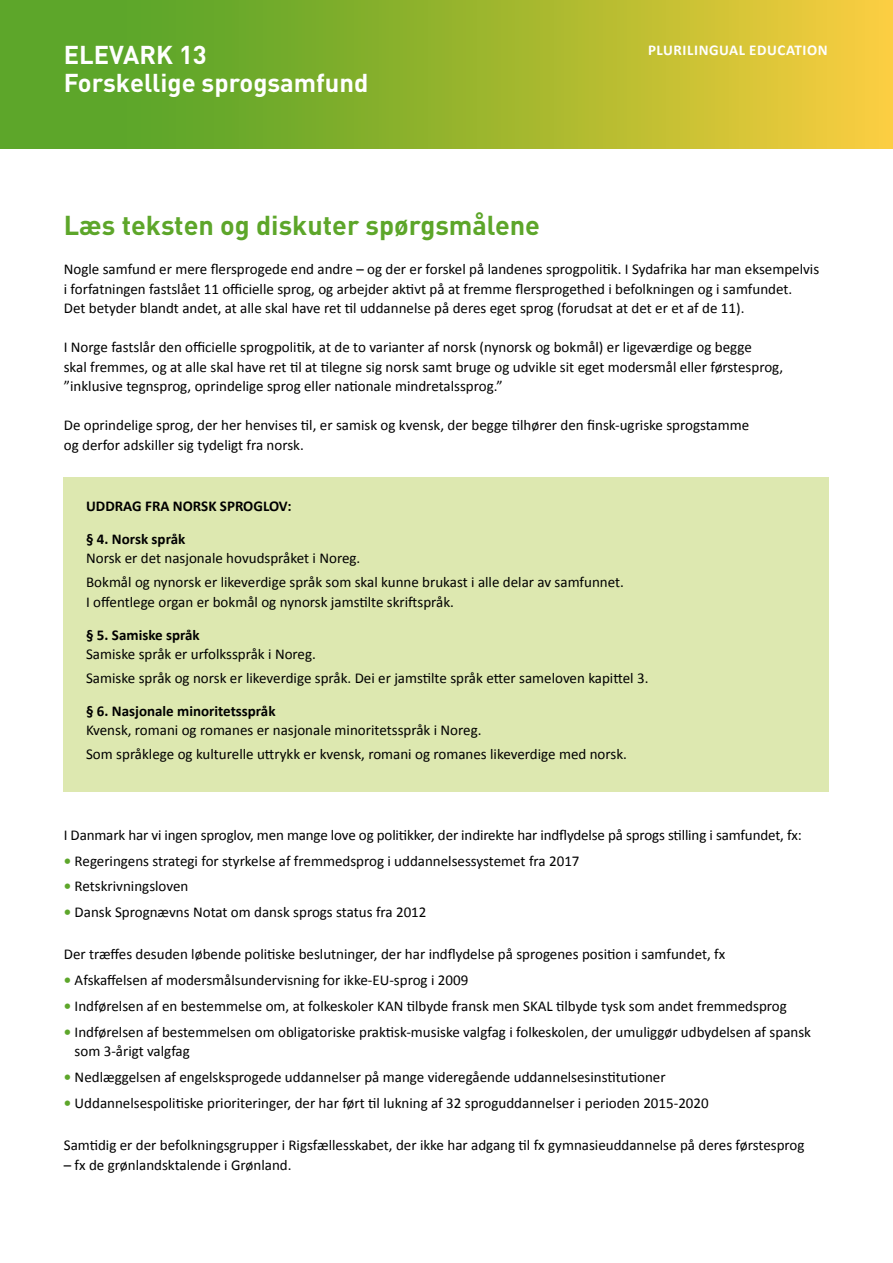
<style>
.page{position:relative;width:893px;height:1263px;background:#fff}
.page>*{position:absolute;margin:0;border:0;box-sizing:border-box;transform-origin:0 0}
.Overskrift{font:700 27px "DIN";color:#5da62a}
.Elevark{font:700 25.5px "DIN";color:#fff}
.Brød{font:15px/19.5px "Calibri";color:#000}
.Brød-2{font:700 15px "Calibri";color:#000}
.t1{font:700 15px "Calibri";letter-spacing:.04em;color:#fff}
.s1{font-weight:700;color:#5da62a}
</style>
<div class="page">
<svg style="left:0;top:0;width:893px;height:149px;background:#9ab52f"></svg>
<div style="left:64px;top:477px;width:765px;height:315px;background:#dde8b0"></div>
<p class="Elevark" style="left:64px;top:38px;width:144px">ELEVARK 13</p>
<p class="Elevark" style="left:64px;top:66px;width:306px">Forskellige sprogsamfund</p>
<p class="t1" style="left:648px;top:39px;width:181px">PLURILINGUAL EDUCATION</p>
<p class="Overskrift" style="left:64px;top:208px;width:478px">Læs teksten og diskuter spørgsmålene</p>
<p class="Brød" style="left:64px;top:259px;width:757px">Nogle samfund er mere flersprogede end andre – og der er forskel på landenes sprogpolitik. I Sydafrika har man eksempelvis i forfatningen fastslået 11 officielle sprog, og arbejder aktivt på at fremme flersprogethed i befolkningen og i samfundet.</p>
<p class="Brød" style="left:64px;top:298px;width:682px">Det betyder blandt andet, at alle skal have ret til uddannelse på deres eget sprog (forudsat at det er et af de 11).</p>
<p class="Brød" style="left:64px;top:337px;width:721px">I Norge fastslår den officielle sprogpolitik, at de to varianter af norsk (nynorsk og bokmål) er ligeværdige og begge<br>skal fremmes, og at alle skal have ret til at tilegne sig norsk samt bruge og udvikle sit eget modersmål eller førstesprog, ”inklusive tegnsprog, oprindelige sprog eller nationale mindretalssprog.”</p>
<p class="Brød" style="left:64px;top:415px;width:687px">De oprindelige sprog, der her henvises til, er samisk og kvensk, der begge tilhører den finsk-ugriske sprogstamme og derfor adskiller sig tydeligt fra norsk.</p>
<p class="Brød-2" style="left:86px;top:495px;width:207px">UDDRAG FRA NORSK SPROGLOV:</p>
<p class="Brød-2" style="left:86px;top:528px;width:101px">§ 4. Norsk språk</p>
<p class="Brød" style="left:86px;top:548px;width:276px">Norsk er det nasjonale hovudspråket i Noreg.</p>
<p class="Brød" style="left:86px;top:572px;width:539px">Bokmål og nynorsk er likeverdige språk som skal kunne brukast i alle delar av samfunnet.<br>I offentlege organ er bokmål og nynorsk jamstilte skriftspråk.</p>
<p class="Brød-2" style="left:86px;top:624px;width:115px">§ 5. Samiske språk</p>
<p class="Brød" style="left:86px;top:644px;width:231px">Samiske språk er urfolksspråk i Noreg.</p>
<p class="Brød" style="left:86px;top:668px;width:564px">Samiske språk og norsk er likeverdige språk. Dei er jamstilte språk etter sameloven kapittel 3.</p>
<p class="Brød-2" style="left:86px;top:700px;width:191px">§ 6. Nasjonale minoritetsspråk</p>
<p class="Brød" style="left:86px;top:720px;width:397px">Kvensk, romani og romanes er nasjonale minoritetsspråk i Noreg.</p>
<p class="Brød" style="left:86px;top:744px;width:542px">Som språklege og kulturelle uttrykk er kvensk, romani og romanes likeverdige med norsk.</p>
<p class="Brød" style="left:64px;top:824px;width:739px">I Danmark har vi ingen sproglov, men mange love og politikker, der indirekte har indflydelse på sprogs stilling i samfundet, fx:</p>
<p class="Brød" style="left:64px;top:850px;width:517px"><span class="s1">•</span> Regeringens strategi for styrkelse af fremmedsprog i uddannelsessystemet fra 2017</p>
<p class="Brød" style="left:64px;top:876px;width:126px"><span class="s1">•</span> Retskrivningsloven</p>
<p class="Brød" style="left:64px;top:902px;width:364px"><span class="s1">•</span> Dansk Sprognævns Notat om dansk sprogs status fra 2012</p>
<p class="Brød" style="left:64px;top:944px;width:663px">Der træffes desuden løbende politiske beslutninger, der har indflydelse på sprogenes position i samfundet, fx</p>
<p class="Brød" style="left:64px;top:970px;width:406px"><span class="s1">•</span> Afskaffelsen af modersmålsundervisning for ikke-EU-sprog i 2009</p>
<p class="Brød" style="left:64px;top:996px;width:725px"><span class="s1">•</span> Indførelsen af en bestemmelse om, at folkeskoler KAN tilbyde fransk men SKAL tilbyde tysk som andet fremmedsprog</p>
<p class="Brød" style="left:75px;top:1022px;width:738px;text-indent:-11px"><span class="s1">•</span> Indførelsen af bestemmelsen om obligatoriske praktisk-musiske valgfag i folkeskolen, der umuliggør udbydelsen af spansk som 3-årigt valgfag</p>
<p class="Brød" style="left:64px;top:1067px;width:603px"><span class="s1">•</span> Nedlæggelsen af engelsksprogede uddannelser på mange videregående uddannelsesinstitutioner</p>
<p class="Brød" style="left:64px;top:1093px;width:646px"><span class="s1">•</span> Uddannelsespolitiske prioriteringer, der har ført til lukning af 32 sproguddannelser i perioden 2015-2020</p>
<p class="Brød" style="left:64px;top:1135px;width:742px">Samtidig er der befolkningsgrupper i Rigsfællesskabet, der ikke har adgang til fx gymnasieuddannelse på deres førstesprog</p>
<p class="Brød" style="left:64px;top:1154px;width:229px">– fx de grønlandsktalende i Grønland.</p>
</div>
